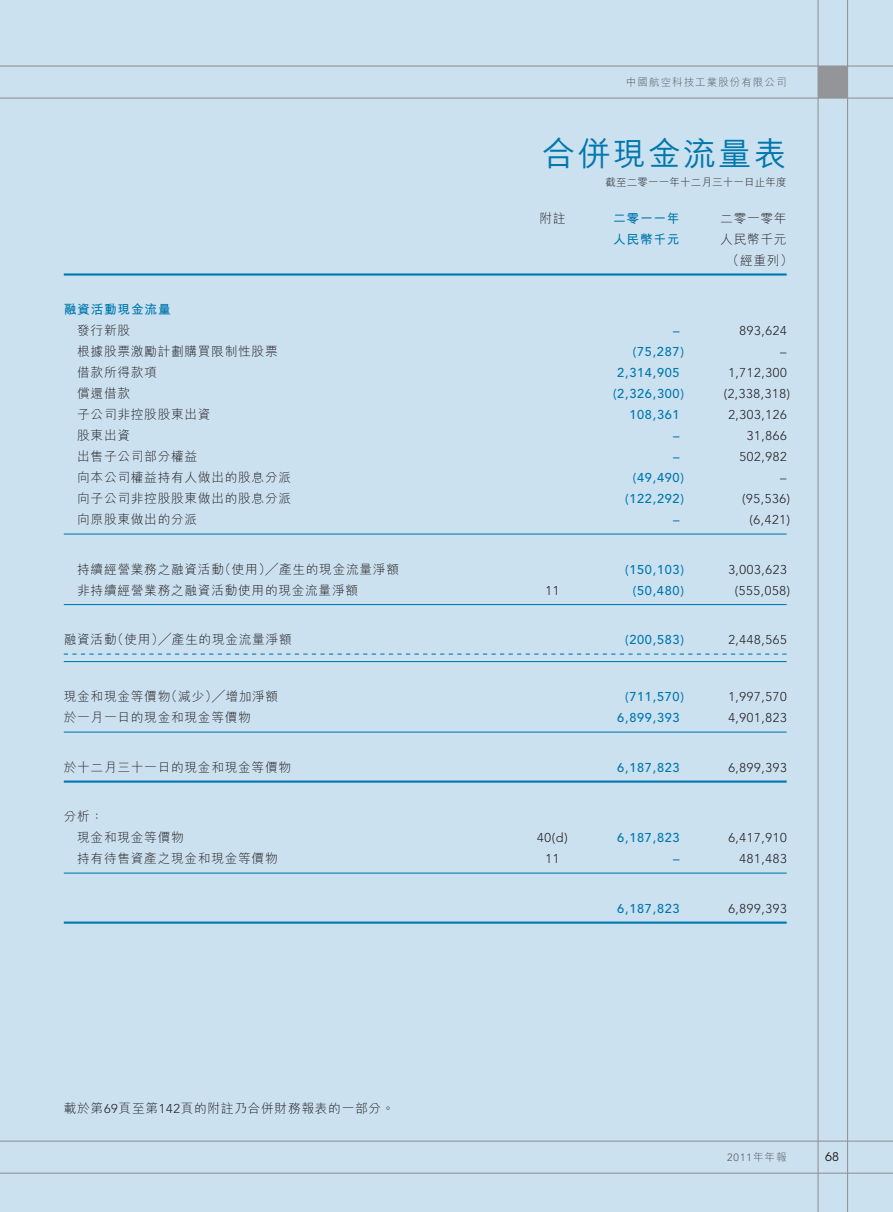
<style>
.page{position:relative;width:893px;height:1212px;background:#cce1f0}
.page>*{position:absolute;margin:0;border:0;box-sizing:border-box;transform-origin:0 0}
.t1{font:500 33px "M Hei HK";letter-spacing:.065em;color:#0078ae}
.t2{font:300 12.75px/21px "M Hei HK";letter-spacing:.05em;color:#231f20;text-align:center}
.t3{font:300 12.75px "Avenir LT Std";letter-spacing:.05em;color:#231f20}
.t4{font:500 12.75px "Avenir LT Std";letter-spacing:.055em;color:#0078ae}
.t5{font:700 12.75px/21px "M Hei HK";letter-spacing:.055em;color:#0078ae}
.t6{font:12px "ITC Avant Garde Std";color:#231f20}
.t7{font:300 10.5px "M Hei HK";letter-spacing:.015em;color:#231f20}
.t8{font:300 10.5px "M Hei HK";letter-spacing:.1em;color:#57585a}
.t9{font:300 10.5px "Avenir LT Std";color:#57585a}
.s1{font-weight:300;color:#231f20}
.s2{font-family:"Avenir LT Std"}
.s3{font-family:"M Hei HK"}
</style>
<div class="page">
<p class="t8" style="left:626px;top:74px;width:162px">中國航空科技工業股份有限公司</p>
<p class="t5" style="left:77px;top:298px;width:95px;text-indent:-13px">融資活動現金流量<span class="s1">發行新股</span></p>
<p class="t1" style="left:542px;top:129px;width:246px">合併現金流量表</p>
<p class="t7" style="left:605px;top:175px;width:183px">截至二零一一年十二月三十一日止年度</p>
<p class="t2" style="left:539px;top:207px;width:28px">附註</p>
<p class="t5" style="left:613px;top:207px;width:68px">二零一一年</p>
<p class="t2" style="left:720px;top:207px;width:68px">二零一零年</p>
<p class="t5" style="left:613px;top:228px;width:68px">人民幣千元</p>
<p class="t2" style="left:720px;top:228px;width:74px">人民幣千元（經重列）</p>
<p class="t4" style="left:673px;top:324px;width:8px">–</p>
<p class="t3" style="left:740px;top:323px;width:49px">893,624</p>
<p class="t2" style="left:77px;top:341px;width:202px">根據股票激勵計劃購買限制性股票</p>
<p class="t4" style="left:633px;top:345px;width:53px">(75,287 )</p>
<p class="t3" style="left:780px;top:344px;width:8px">–</p>
<p class="t2" style="left:77px;top:362px;width:81px">借款所得款項</p>
<p class="t4" style="left:617px;top:366px;width:64px">2,314,905</p>
<p class="t3" style="left:728px;top:365px;width:60px">1,712,300</p>
<p class="t2" style="left:77px;top:383px;width:54px">償還借款</p>
<p class="t4" style="left:613px;top:387px;width:72px">(2,326,300 )</p>
<p class="t3" style="left:724px;top:386px;width:68px">(2,338,318 )</p>
<p class="t2" style="left:77px;top:404px;width:135px">子公司非控股股東出資</p>
<p class="t4" style="left:629px;top:408px;width:52px">108,361</p>
<p class="t3" style="left:728px;top:407px;width:60px">2,303,126</p>
<p class="t2" style="left:77px;top:425px;width:54px">股東出資</p>
<p class="t4" style="left:673px;top:429px;width:8px">–</p>
<p class="t3" style="left:747px;top:428px;width:41px">31,866</p>
<p class="t2" style="left:77px;top:446px;width:122px">出售子公司部分權益</p>
<p class="t4" style="left:673px;top:450px;width:8px">–</p>
<p class="t3" style="left:740px;top:449px;width:49px">502,982</p>
<p class="t2" style="left:77px;top:467px;width:215px">向本公司權益持有人做出的股息分派</p>
<p class="t4" style="left:633px;top:471px;width:53px">(49,490 )</p>
<p class="t3" style="left:780px;top:470px;width:8px">–</p>
<p class="t2" style="left:77px;top:488px;width:215px">向子公司非控股股東做出的股息分派</p>
<p class="t4" style="left:625px;top:492px;width:60px">(122,292 )</p>
<p class="t3" style="left:742px;top:491px;width:49px">(95,536 )</p>
<p class="t2" style="left:77px;top:509px;width:122px">向原股東做出的分派</p>
<p class="t4" style="left:673px;top:513px;width:8px">–</p>
<p class="t3" style="left:749px;top:512px;width:42px">(6,421 )</p>
<p class="t2" style="left:77px;top:558px;width:323px">持續經營業務之融資活動（使用）╱產生的現金流量淨額</p>
<p class="t4" style="left:625px;top:562px;width:60px">(150,103 )</p>
<p class="t3" style="left:728px;top:562px;width:60px">3,003,623</p>
<p class="t2" style="left:77px;top:579px;width:283px">非持續經營業務之融資活動使用的現金流量淨額</p>
<p class="t3" style="left:545px;top:583px;width:15px">11</p>
<p class="t4" style="left:633px;top:583px;width:53px">(50,480 )</p>
<p class="t3" style="left:735px;top:583px;width:57px">(555,058 )</p>
<p class="t2" style="left:64px;top:629px;width:230px">融資活動（使用）╱產生的現金流量淨額</p>
<p class="t4" style="left:625px;top:633px;width:60px">(200,583 )</p>
<p class="t3" style="left:728px;top:632px;width:60px">2,448,565</p>
<p class="t2" style="left:64px;top:686px;width:216px">現金和現金等價物（減少）╱增加淨額</p>
<p class="t4" style="left:625px;top:690px;width:60px">(711,570 )</p>
<p class="t3" style="left:728px;top:689px;width:60px">1,997,570</p>
<p class="t2" style="left:64px;top:707px;width:189px">於一月一日的現金和現金等價物</p>
<p class="t4" style="left:617px;top:711px;width:64px">6,899,393</p>
<p class="t3" style="left:728px;top:710px;width:60px">4,901,823</p>
<p class="t2" style="left:64px;top:756px;width:229px">於十二月三十一日的現金和現金等價物</p>
<p class="t4" style="left:617px;top:760px;width:64px">6,187,823</p>
<p class="t3" style="left:728px;top:760px;width:60px">6,899,393</p>
<p class="t2" style="left:77px;top:806px;width:108px;text-align:left;text-indent:-13px">分析：<br>現金和現金等價物</p>
<p class="t3" style="left:537px;top:830px;width:32px">40(d)</p>
<p class="t4" style="left:617px;top:831px;width:64px">6,187,823</p>
<p class="t3" style="left:728px;top:830px;width:60px">6,417,910</p>
<p class="t2" style="left:77px;top:848px;width:202px">持有待售資產之現金和現金等價物</p>
<p class="t3" style="left:545px;top:851px;width:15px">11</p>
<p class="t4" style="left:673px;top:852px;width:8px">–</p>
<p class="t3" style="left:740px;top:851px;width:49px">481,483</p>
<p class="t4" style="left:617px;top:901px;width:64px">6,187,823</p>
<p class="t3" style="left:728px;top:901px;width:60px">6,899,393</p>
<p class="t2" style="left:64px;top:1097px;width:332px">載於第<span class="s2">69</span>頁至第<span class="s2">142</span>頁的附註乃合併財務報表的一部分。</p>
<p class="t9" style="left:727px;top:1151px;width:61px">2011<span class="s3">年年報</span></p>
<p class="t6" style="left:825px;top:1149px;width:15px">68</p>
</div>
